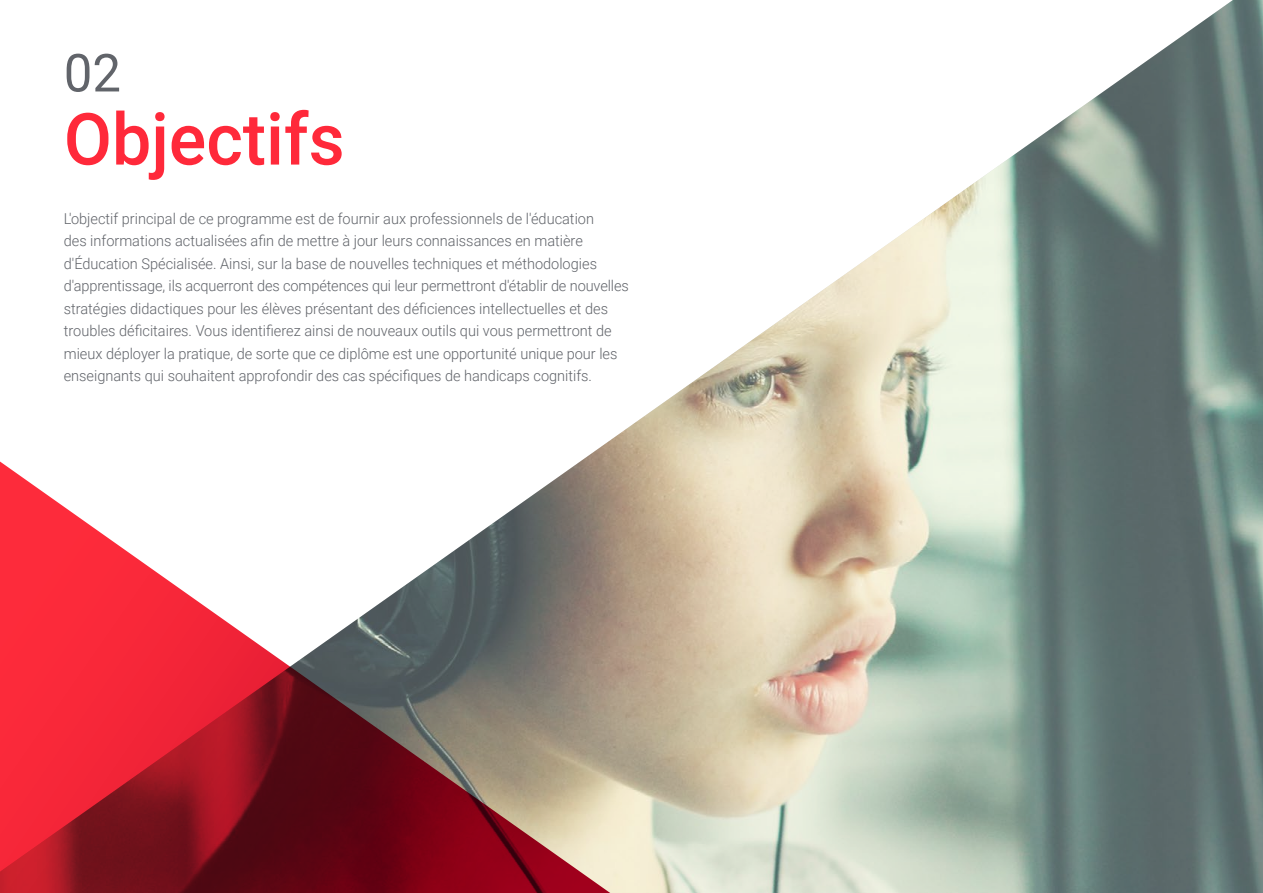
<style>
.page{position:relative;width:1263px;height:893px;background:#fff}
.page>*{position:absolute;margin:0;border:0;box-sizing:border-box;transform-origin:0 0}
.t1{font:500 72px "Roboto";color:#ff293a}
.t2{font:52.5px "Roboto";color:#61646a}
.t3{font:300 15px/22.5px "Roboto";color:#61646a}
</style>
<div class="page">
<img style="left:602px;top:0;width:661px;height:893px">
<svg style="left:0;top:446px;width:640px;height:447px"></svg>
<h2 class="t2" style="left:64px;top:36px;width:59px">02</h2>
<h1 class="t1" style="left:64px;top:89px;width:282px">Objectifs</h1>
<p class="t3" style="left:64px;top:207px;width:566px">L'objectif principal de ce programme est de fournir aux professionnels de l'éducation<br>des informations actualisées afin de mettre à jour leurs connaissances en matière d'Éducation Spécialisée. Ainsi, sur la base de nouvelles techniques et méthodologies d'apprentissage, ils acquerront des compétences qui leur permettront d'établir de nouvelles stratégies didactiques pour les élèves présentant des déficiences intellectuelles et des troubles déficitaires. Vous identifierez ainsi de nouveaux outils qui vous permettront de mieux déployer la pratique, de sorte que ce diplôme est une opportunité unique pour les enseignants qui souhaitent approfondir des cas spécifiques de handicaps cognitifs.</p>
</div>
